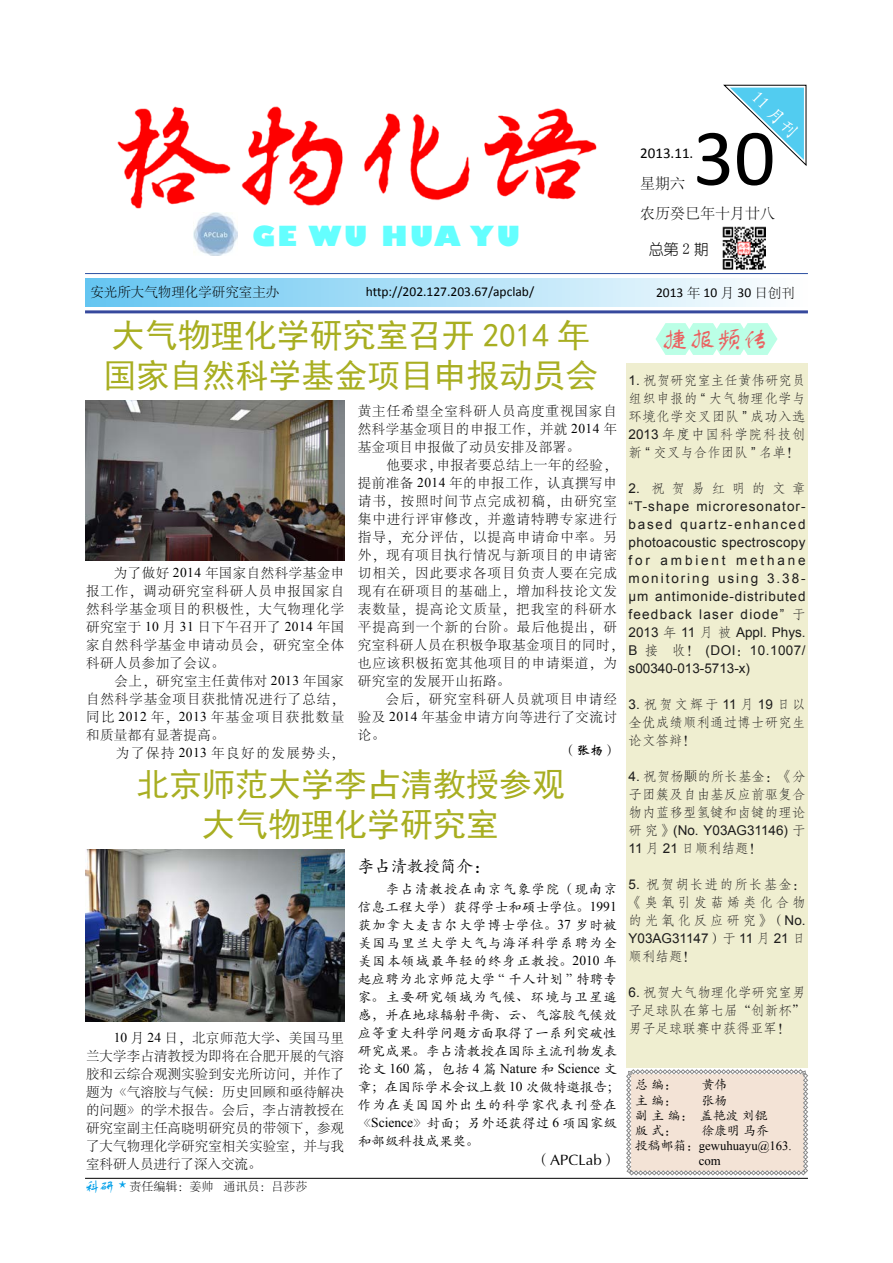
<style>
.page{position:relative;width:893px;height:1263px;background:#fff}
.page>*{position:absolute;margin:0;border:0;box-sizing:border-box;transform-origin:0 0}
.t1{font:81px "Calibri";color:#000}
.t2{font:33px/39.6px "Sim Hei";color:#a8ae21}
.t3{font:800 27px "Gill Sans";letter-spacing:.09em;color:#64ffff}
.t4{font:27px "FZSTK GBK1 0";color:#eb6161}
.t5{font:18px "ST Kaiti";color:#fff}
.t6{font:16.5px "FZKTK GBK1 0";color:#000}
.t7{font:300 15px/30px "Adobe Song Std";color:#000}
.t8{font:15px "Calibri";color:#000}
.t9{font:15px "FZWBK GBK1 0";color:#000}
.t10{font:15px "You Yuan";color:#000}
.t11{font:300 13.5px/18px "Adobe Song Std";letter-spacing:.07em;color:#000;text-align:justify}
.t12{font:13.5px/18px "ST Kaiti";letter-spacing:.01em;color:#000;text-align:justify}
.t13{font:13.5px/18px "Arial";color:#000;text-align:justify}
.t14{font:13.5px/18px "FZFSJW GB1 0";letter-spacing:.01em;color:#000;text-align:justify}
.t15{font:13.5px "Calibri";color:#000}
.t16{font:13.5px "Times New Roman";color:#000}
.t17{font:300 13.5px "Adobe Song Std";letter-spacing:.12em;color:#000}
.t18{font:300 13.5px "Adobe Song Std";color:#000}
.t19{font:13.5px "FZFSJW GB1 0";letter-spacing:.49em;color:#000}
.t20{font:13.5px "FZWBK GBK1 0";color:#000}
.t21{font:12.75px/15.3px "FZKTJW GB1 0";color:#000}
.t22{font:12.75px/15.3px "Times New Roman";color:#000;text-align:center}
.t23{font:300 12px "Adobe Song Std";color:#000}
.s1{font-family:"Adobe Song Std";font-weight:300}
.s2{font-family:"Times New Roman";font-weight:400}
.s3{font-family:"FZSTK GBK1 0";font-weight:400;font-size:15px;color:#00a0e9}
.s4{font-family:"FZKTK GBK1 0";font-weight:400;font-size:15px;color:#00a0e9}
.s5{font-size:18px}
.s6{font-family:"Times New Roman"}
.s7{font-family:"ST Kaiti"}
.s8{font-family:"Arial"}
.s9{font-family:"FZFSJW GB1 0"}
.s10{font-family:"FZKTJW GB1 0"}
</style>
<div class="page">
<hr style="left:85px;top:310px;width:723px;height:3px;background:#36499d">
<hr style="left:85px;top:273px;width:326px;height:1px;background:#2f52a3">
<hr style="left:411px;top:273px;width:397px;height:1px;background:#2f52a3">
<svg style="left:724px;top:85px;width:82px;height:81px"></svg>
<div style="left:626px;top:364px;width:182px;height:704px;background:#eeecca"></div>
<hr style="left:85px;top:1178px;width:723px;height:1px;background:#000">
<svg style="left:626px;top:1069px;width:182px;height:106px;background:#ecded3"></svg>
<div style="left:85px;top:278px;width:723px;height:28px;background:linear-gradient(to right,#64c5f1,#fefefe)"></div>
<img style="left:193px;top:213px;width:45px;height:43px">
<img style="left:723px;top:227px;width:42px;height:42px">
<img style="left:117px;top:106px;width:479px;height:103px">
<svg style="left:655px;top:323px;width:122px;height:32px;background:#c3ffe8"></svg>
<img style="left:85px;top:401px;width:260px;height:160px">
<img style="left:85px;top:849px;width:260px;height:173px">
<h3 class="t3" style="left:252px;top:219px;width:270px">GE WU HUA YU</h3>
<h3 class="t5" style="left:763px;top:86px;width:58px;rotate:45deg">11 月刊</h3>
<h1 class="t1" style="left:693px;top:107px;width:84px">30</h1>
<p class="t8" style="left:640px;top:143px;width:55px">2013.11.</p>
<p class="t7" style="left:640px;top:169px;width:137px">星期六<br>农历癸巳年十月廿八</p>
<p class="t10" style="left:649px;top:241px;width:61px">总第2期</p>
<p class="t18" style="left:90px;top:285px;width:191px">安光所大气物理化学研究室主办</p>
<p class="t15" style="left:366px;top:283px;width:170px">http://202.127.203.67/apclab/</p>
<p class="t15" style="left:656px;top:284px;width:141px">2013 <span class="s1">年</span> 10 <span class="s1">月</span> 30 <span class="s1">日创刊</span></p>
<h2 class="t2" style="left:103px;top:316px;width:497px">大气物理化学研究室召开 2014 年国家自然科学基金项目申报动员会</h2>
<p class="t11" style="left:86px;top:564px;width:260px;text-indent:28px">为了做好 <span class="s2">2014</span> 年国家自然科学基金申报工作，调动研究室科研人员申报国家自然科学基金项目的积极性，大气物理化学研究室于 <span class="s2">10</span> 月 <span class="s2">31</span> 日下午召开了 <span class="s2">2014</span> 年国家自然科学基金申请动员会，研究室全体科研人员参加了会议。</p>
<p class="t11" style="left:86px;top:672px;width:260px;text-indent:28px">会上，研究室主任黄伟对 <span class="s2">2013</span> 年国家自然科学基金项目获批情况进行了总结，同比 <span class="s2">2012</span> 年，<span class="s2">2013</span> 年基金项目获批数量和质量都有显著提高。</p>
<p class="t17" style="left:116px;top:745px;width:230px">为了保持 <span class="s2">2013</span> 年良好的发展势头，</p>
<p class="t11" style="left:358px;top:402px;width:260px">黄主任希望全室科研人员高度重视国家自然科学基金项目的申报工作，并就 <span class="s2">2014</span> 年基金项目申报做了动员安排及部署。</p>
<p class="t11" style="left:358px;top:456px;width:267px;text-align:left;text-indent:28px">他要求，申报者要总结上一年的经验，提前准备 <span class="s2">2014</span> 年的申报工作，认真撰写申请书，按照时间节点完成初稿，由研究室集中进行评审修改，并邀请特聘专家进行指导，充分评估，以提高申请命中率。另外，现有项目执行情况与新项目的申请密切相关，因此要求各项目负责人要在完成现有在研项目的基础上，增加科技论文发表数量，提高论文质量，把我室的科研水平提高到一个新的台阶。最后他提出，研究室科研人员在积极争取基金项目的同时，也应该积极拓宽其他项目的申请渠道，为研究室的发展开山拓路。</p>
<p class="t11" style="left:358px;top:690px;width:261px;text-indent:28px">会后，研究室科研人员就项目申请经验及 <span class="s2">2014</span> 年基金申请方向等进行了交流讨论。</p>
<p class="t20" style="left:563px;top:743px;width:55px">（张杨）</p>
<h2 class="t2" style="left:136px;top:764px;width:431px;text-align:center">北京师范大学李占清教授参观大气物理化学研究室</h2>
<p class="t11" style="left:86px;top:1029px;width:260px;text-indent:28px"><span class="s2">10</span> 月 <span class="s2">24</span> 日，北京师范大学、美国马里兰大学李占清教授为即将在合肥开展的气溶胶和云综合观测实验到安光所访问，并作了题为《气溶胶与气候：历史回顾和亟待解决的问题》的学术报告。会后，李占清教授在研究室副主任高晓明研究员的带领下，参观了大气物理化学研究室相关实验室，并与我室科研人员进行了深入交流。</p>
<p class="t23" style="left:85px;top:1180px;width:224px"><span class="s3">科研</span> <span class="s4">*</span> 责任编辑：姜帅 通讯员：吕莎莎</p>
<p class="t6" style="left:358px;top:857px;width:135px">李占清教授简介<span class="s5">：</span></p>
<p class="t12" style="left:358px;top:879px;width:261px;text-indent:28px">李占清教授在南京气象学院（现南京信息工程大学）获得学士和硕士学位。<span class="s6">1991</span>获加拿大麦吉尔大学博士学位。<span class="s6">37</span> 岁时被美国马里兰大学大气与海洋科学系聘为全美国本领域最年轻的终身正教授。<span class="s6">2010</span> 年起应聘为北京师范大学 <span class="s6">“</span> 千人计划 <span class="s6">”</span> 特聘专家。主要研究领域为气候、环境与卫星遥感，并在地球辐射平衡、云、气溶胶气候效应等重大科学问题方面取得了一系列突破性研究成果。李占清教授在国际主流刊物发表</p>
<p class="t16" style="left:358px;top:1060px;width:260px"><span class="s7">论文</span> 160 <span class="s7">篇，包括</span> 4 <span class="s7">篇</span> Nature <span class="s7">和</span> Science <span class="s7">文</span></p>
<p class="t12" style="left:358px;top:1077px;width:264px;text-align:left">章；在国际学术会议上数 <span class="s6">10</span> 次做特邀报告；作为在美国国外出生的科学家代表刊登在《<span class="s6">Science</span>》封面；另外还获得过 <span class="s6">6</span> 项国家级和部级科技成果奖。</p>
<p class="t9" style="left:535px;top:1152px;width:83px">（APCLab）</p>
<h3 class="t4" style="left:662px;top:324px;width:109px">捷报频传</h3>
<p class="t14" style="left:629px;top:371px;width:179px"><span class="s8">1.</span> 祝贺研究室主任黄伟研究员组织申报的 <span class="s8">“</span> 大气物理化学与环境化学交叉团队 <span class="s8">”</span> 成功入选<span class="s8">2013</span> 年度中国科学院科技创新 <span class="s8">“</span> 交叉与合作团队 <span class="s8">”</span> 名单！</p>
<p class="t19" style="left:629px;top:481px;width:179px"><span class="s8">2.</span> 祝贺易红明的文章</p>
<p class="t13" style="left:629px;top:497px;width:179px">“T-shape microresonator&shy;based quartz-enhanced photoacoustic spectroscopy for ambient methane monitoring using 3.38- µm antimonide-distributed feedback laser diode” <span class="s9">于</span>2013 <span class="s9">年</span> 11 <span class="s9">月被</span> Appl. Phys.<br>B <span class="s9">接 收！</span> (DOI<span class="s9">：</span>10.1007/ s00340-013-5713-x)</p>
<p class="t14" style="left:629px;top:695px;width:179px"><span class="s8">3.</span> 祝贺文辉于 <span class="s8">11</span> 月 <span class="s8">19</span> 日以全优成绩顺利通过博士研究生论文答辩！</p>
<p class="t14" style="left:629px;top:767px;width:179px"><span class="s8">4.</span> 祝贺杨<span class="s1">颙</span>的所长基金：《分子团簇及自由基反应前驱复合物内蓝移型氢键和卤键的理论</p>
<p class="t13" style="left:629px;top:821px;width:179px"><span class="s9">研究》</span>(No. Y03AG31146) <span class="s9">于</span></p>
<p class="t14" style="left:629px;top:839px;width:135px"><span class="s8">11</span> 月 <span class="s8">21</span> 日顺利结题！</p>
<p class="t14" style="left:629px;top:875px;width:179px"><span class="s8">5.</span> 祝贺胡长进的所长基金：《臭氧引发萜烯类化合物的光氧化反应研究》（<span class="s8">No.</span></p>
<p class="t13" style="left:629px;top:929px;width:179px">Y03AG31147<span class="s9">）于</span> 11 <span class="s9">月</span> 21 <span class="s9">日</span></p>
<p class="t14" style="left:629px;top:947px;width:69px">顺利结题！</p>
<p class="t14" style="left:629px;top:983px;width:179px"><span class="s8">6.</span> 祝贺大气物理化学研究室男子足球队在第七届“创新杯”男子足球联赛中获得亚军！</p>
<p class="t21" style="left:635px;top:1077px;width:43px">总 编：</p>
<p class="t21" style="left:702px;top:1077px;width:27px">黄伟</p>
<p class="t21" style="left:635px;top:1093px;width:43px">主 编：</p>
<p class="t21" style="left:635px;top:1093px;width:134px;text-indent:67px">张杨<br>副 主 编： 盖艳波 刘锟版 式：</p>
<p class="t21" style="left:702px;top:1123px;width:69px">徐康明 马乔</p>
<p class="t22" style="left:635px;top:1138px;width:158px"><span class="s10">投稿邮箱：</span>gewuhuayu@163. com</p>
</div>
